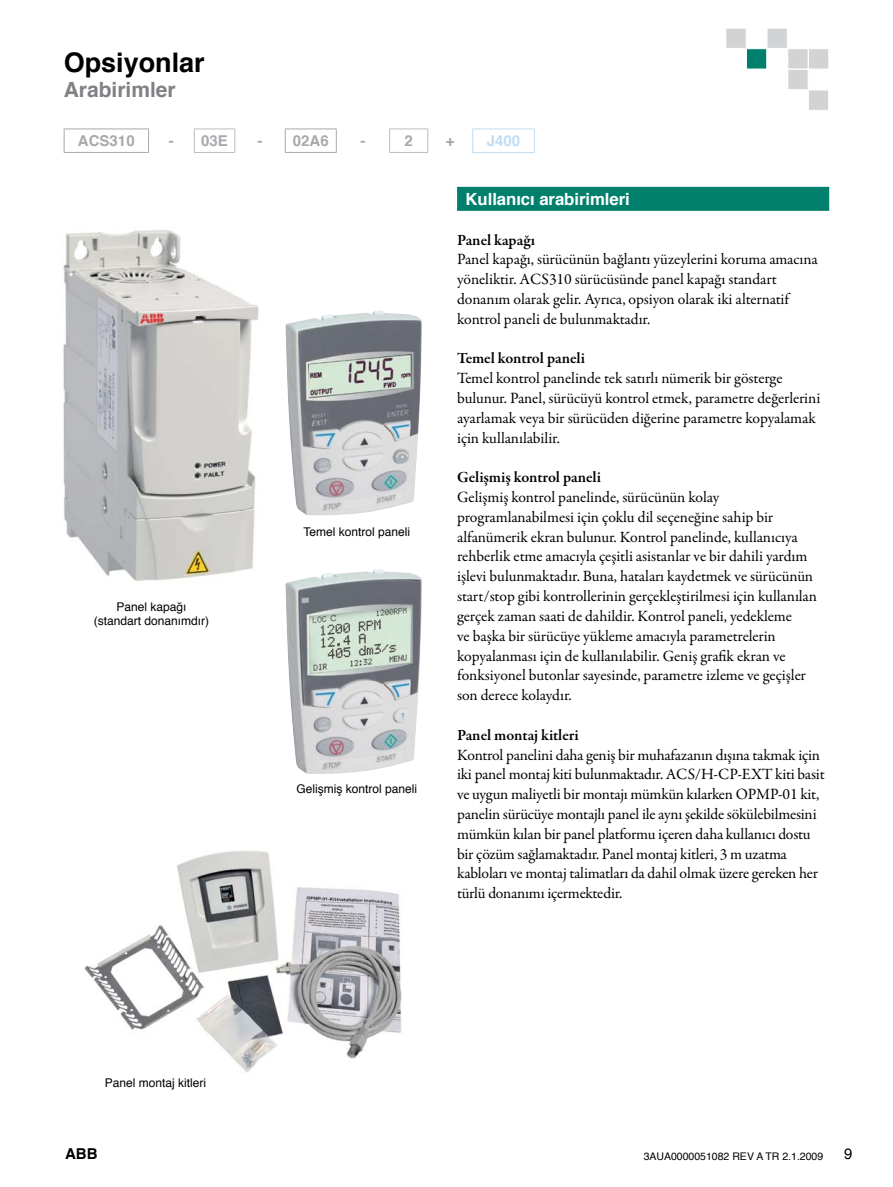
<style>
.page{position:relative;width:893px;height:1187px;background:#fff}
.page>*{position:absolute;margin:0;border:0;box-sizing:border-box;transform-origin:0 0}
.t1{font:700 27px "Helvetica";color:#000}
.t2{font:700 21px "Helvetica";color:#808285}
.t3{font:700 16.8px "Helvetica";letter-spacing:-.005em;color:#fff}
.t4{font:15.75px/19.8px "Garamond Premr Pro";letter-spacing:-.01em;color:#000}
.t5{font:600 15.75px "Garamond Premr Pro";letter-spacing:-.005em;color:#000}
.t6{font:700 15px "Helvetica";color:#a7a9ac}
.t7{font:700 15px "Helvetica";color:#beddf4}
.t8{font:700 15px "Helvetica";color:#000}
.t9{font:15px "Helvetica";color:#000}
.t10{font:12px/14.4px "Helvetica";color:#000;text-align:center}
.t11{font:10.5px "Helvetica";color:#000}
</style>
<div class="page">
<div style="left:725px;top:28px;width:22px;height:21px;background:#d1d3d4;border:1px solid #fff"></div>
<div style="left:746px;top:48px;width:21px;height:21px;background:#00806c;border:1px solid #fff"></div>
<div style="left:767px;top:28px;width:21px;height:21px;background:#d1d3d4;border:1px solid #fff"></div>
<div style="left:787px;top:48px;width:21px;height:21px;background:#d1d3d4;border:1px solid #fff"></div>
<div style="left:808px;top:48px;width:21px;height:21px;background:#d1d3d4;border:1px solid #fff"></div>
<div style="left:787px;top:69px;width:21px;height:21px;background:#d1d3d4;border:1px solid #fff"></div>
<div style="left:808px;top:90px;width:21px;height:21px;background:#d1d3d4;border:1px solid #fff"></div>
<img style="left:63px;top:230px;width:196px;height:351px">
<img style="left:285px;top:569px;width:137px;height:205px">
<img style="left:285px;top:311px;width:137px;height:205px">
<img style="left:84px;top:850px;width:318px;height:223px">
<div style="left:457px;top:187px;width:372px;height:24px;background:#00806c"></div>
<hr style="left:64px;top:128px;width:85px;height:1px;background:#a7a9ac">
<svg style="left:64px;top:129px;width:1px;height:23px"></svg>
<svg style="left:148px;top:129px;width:1px;height:23px"></svg>
<hr style="left:64px;top:152px;width:85px;height:1px;background:#a7a9ac">
<hr style="left:194px;top:128px;width:41px;height:1px;background:#bcbdc0">
<svg style="left:194px;top:129px;width:1px;height:23px"></svg>
<svg style="left:234px;top:129px;width:1px;height:23px"></svg>
<hr style="left:194px;top:152px;width:41px;height:1px;background:#bcbdc0">
<hr style="left:389px;top:128px;width:39px;height:1px;background:#bcbdc0">
<svg style="left:389px;top:129px;width:1px;height:23px"></svg>
<svg style="left:427px;top:129px;width:1px;height:23px"></svg>
<hr style="left:389px;top:152px;width:39px;height:1px;background:#bcbdc0">
<hr style="left:285px;top:128px;width:52px;height:1px;background:#a7a9ac">
<svg style="left:285px;top:129px;width:1px;height:23px"></svg>
<svg style="left:336px;top:129px;width:1px;height:23px"></svg>
<hr style="left:285px;top:152px;width:52px;height:1px;background:#a7a9ac">
<svg style="left:472px;top:129px;width:1px;height:23px"></svg>
<hr style="left:472px;top:128px;width:63px;height:1px;background:#beddf4">
<svg style="left:534px;top:129px;width:1px;height:23px"></svg>
<hr style="left:472px;top:152px;width:63px;height:1px;background:#beddf4">
<h1 class="t1" style="left:64px;top:41px;width:143px">Opsiyonlar</h1>
<h2 class="t2" style="left:64px;top:73px;width:114px">Arabirimler</h2>
<p class="t6" style="left:78px;top:129px;width:58px">ACS310</p>
<p class="t6" style="left:169px;top:129px;width:60px">- 03E</p>
<p class="t6" style="left:258px;top:129px;width:73px">- 02A6</p>
<p class="t6" style="left:360px;top:129px;width:6px">-</p>
<p class="t6" style="left:405px;top:129px;width:10px">2</p>
<p class="t6" style="left:446px;top:129px;width:10px">+</p>
<p class="t7" style="left:487px;top:129px;width:35px">J400</p>
<p class="t10" style="left:94px;top:600px;width:117px">Panel kapağı (standart donanımdır)</p>
<p class="t10" style="left:105px;top:1075px;width:103px">Panel montaj kitleri</p>
<p class="t10" style="left:303px;top:524px;width:108px">Temel kontrol paneli</p>
<p class="t10" style="left:296px;top:781px;width:122px">Gelişmiş kontrol paneli</p>
<p class="t3" style="left:466px;top:185px;width:166px">Kullanıcı arabirimleri</p>
<p class="t5" style="left:457px;top:230px;width:79px">Panel kapağı</p>
<p class="t4" style="left:457px;top:250px;width:362px">Panel kapağı, sürücünün bağlantı yüzeylerini koruma amacına yöneliktir. ACS310 sürücüsünde panel kapağı standart donanım olarak gelir. Ayrıca, opsiyon olarak iki alternatif kontrol paneli de bulunmaktadır.</p>
<p class="t5" style="left:457px;top:349px;width:129px">Temel kontrol paneli</p>
<p class="t4" style="left:457px;top:368px;width:365px">Temel kontrol panelinde tek satırlı nümerik bir gösterge bulunur. Panel, sürücüyü kontrol etmek, parametre değerlerini ayarlamak veya bir sürücüden diğerine parametre kopyalamak için kullanılabilir.</p>
<p class="t5" style="left:457px;top:468px;width:145px">Gelişmiş kontrol paneli</p>
<p class="t4" style="left:457px;top:487px;width:361px">Gelişmiş kontrol panelinde, sürücünün kolay programlanabilmesi için çoklu dil seçeneğine sahip bir alfanümerik ekran bulunur. Kontrol panelinde, kullanıcıya rehberlik etme amacıyla çeşitli asistanlar ve bir dahili yardım işlevi bulunmaktadır. Buna, hataları kaydetmek ve sürücünün start/stop gibi kontrollerinin gerçekleştirilmesi için kullanılan gerçek zaman saati de dahildir. Kontrol paneli, yedekleme<br>ve başka bir sürücüye yükleme amacıyla parametrelerin kopyalanması için de kullanılabilir. Geniş grafik ekran ve fonksiyonel butonlar sayesinde, parametre izleme ve geçişler son derece kolaydır.</p>
<p class="t5" style="left:457px;top:725px;width:123px">Panel montaj kitleri</p>
<p class="t4" style="left:457px;top:745px;width:369px">Kontrol panelini daha geniş bir muhafazanın dışına takmak için iki panel montaj kiti bulunmaktadır. ACS/H-CP-EXT kiti basit ve uygun maliyetli bir montajı mümkün kılarken OPMP-01 kit, panelin sürücüye montajlı panel ile aynı şekilde sökülebilmesini mümkün kılan bir panel platformu içeren daha kullanıcı dostu bir çözüm sağlamaktadır. Panel montaj kitleri, 3 m uzatma kabloları ve montaj talimatları da dahil olmak üzere gereken her türlü donanımı içermektedir.</p>
<p class="t8" style="left:65px;top:1141px;width:34px">ABB</p>
<p class="t11" style="left:644px;top:1147px;width:181px">3AUA0000051082 REV A TR 2.1.2009</p>
<p class="t9" style="left:844px;top:1142px;width:10px">9</p>
</div>
